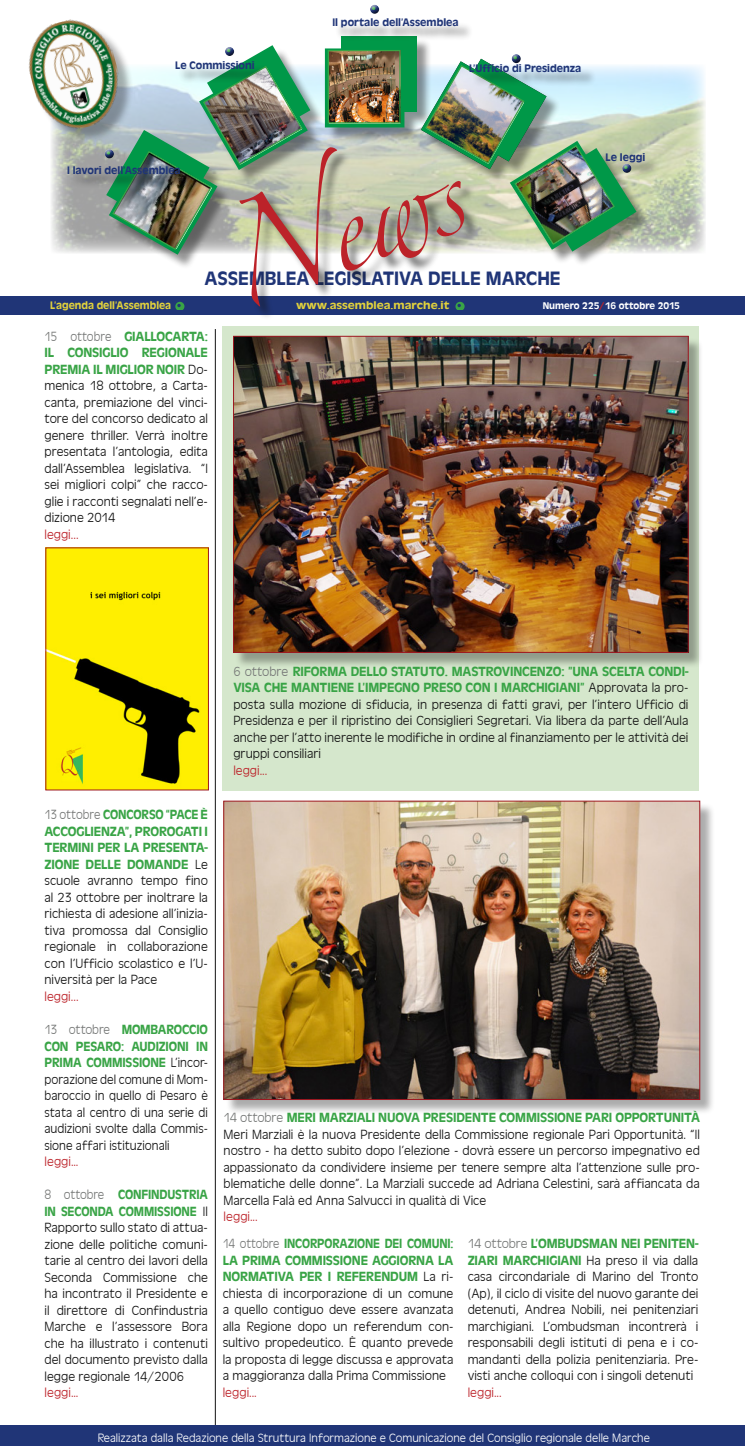
<style>
.page{position:relative;width:745px;height:1446px;background:#fff}
.page>*{position:absolute;margin:0;border:0;box-sizing:border-box;transform-origin:0 0}
.t1{font:86.25px "Zapfino";color:#bc2229;scale:.87 1}
.t2{font:500 20px "Antique Oli T";color:#203577}
.t3{font:13.75px/16.5px "Antique Oli T Ligh";color:#121212;text-align:justify}
.t4{font:500 13.75px/16.5px "Antique Oli T";letter-spacing:-.01em;color:#39a446;text-align:justify}
.t5{font:500 13.75px/16.5px "Antique Oli T";letter-spacing:-.01em;color:#39a446;text-align:justify;scale:.94 1}
.t6{font:13.75px/16.5px "Antique Oli T Ligh";color:#121212;text-align:justify;scale:.96 1}
.t7{font:500 13.75px/16.5px "Antique Oli T";letter-spacing:-.01em;color:#39a446;text-align:justify;scale:.92 1}
.t8{font:500 13.75px/16.5px "Antique Oli T";letter-spacing:-.01em;color:#39a446;text-align:justify;scale:.96 1}
.t9{font:13.75px "Antique Oli T Ligh";color:#bc2229}
.t10{font:12.5px "Antique Oli T Ligh";color:#fff}
.t11{font:500 11.25px "Antique Oli T";color:#203577}
.t12{font:500 11.25px "Antique Oli T";color:#e2d23c;scale:1.11 1}
.t13{font:500 11.25px "Antique Oli T";color:#e2d23c}
.t14{font:500 10px "Antique Oli T";color:#fff}
.s1{font-size:93.75px}
.s2{color:#bc2229}
.s3{font-family:"Antique Oli T Ligh";font-weight:400;color:#757776}
.s4{font-family:"Antique Oli T Ligh";font-weight:400;color:#121212}
.s5{font-family:"Antique Oli T";font-weight:500;color:#39a446}
</style>
<div class="page">
<hr style="left:215px;top:329px;width:1px;height:1107px;background:#121212">
<div style="left:0;top:1425px;width:744px;height:21px;background:#203577"></div>
<img style="left:51px;top:65px;width:654px;height:188px">
<div style="left:109px;top:38px;width:542px;height:231px;background:#121212;opacity:.45"></div>
<div style="left:341px;top:36px;width:75px;height:75px;background:#009848"></div>
<div style="left:325px;top:48px;width:79px;height:79px;border:4px solid #009848"></div>
<img style="left:329px;top:52px;width:69px;height:69px">
<div style="left:327px;top:50px;width:73px;height:73px;border:1px solid #39a446"></div>
<div style="left:0;top:296px;width:744px;height:18px;background:#203577"></div>
<div style="left:242px;top:149px;width:237px;height:172px;background:#121212;opacity:.55"></div>
<div style="left:70px;top:168px;width:125px;height:21px;background:#121212;opacity:.45"></div>
<div style="left:335px;top:21px;width:138px;height:22px;background:#121212;opacity:.45"></div>
<div style="left:607px;top:155px;width:53px;height:23px;background:#121212;opacity:.45"></div>
<div style="left:105px;top:149px;width:9px;height:10px;background:#121212;opacity:.75"></div>
<img style="left:106px;top:45px;width:204px;height:212px">
<div style="left:225px;top:47px;width:9px;height:9px;background:#121212;opacity:.75"></div>
<div style="left:370px;top:5px;width:9px;height:10px;background:#121212;opacity:.75"></div>
<div style="left:511px;top:54px;width:9px;height:10px;background:#121212;opacity:.75"></div>
<img style="left:418px;top:56px;width:218px;height:196px">
<div style="left:621px;top:163px;width:10px;height:8px;background:#c1c1a7"></div>
<div style="left:621px;top:164px;width:10px;height:10px;background:#121212;opacity:.75"></div>
<svg style="left:175px;top:302px;width:9px;height:8px"></svg>
<svg style="left:455px;top:302px;width:9px;height:8px"></svg>
<div style="left:32px;top:23px;width:101px;height:120px;background:#121212;opacity:.35"></div>
<img style="left:29px;top:19px;width:101px;height:119px">
<div style="left:225px;top:803px;width:490px;height:312px;background:#121212;opacity:.35"></div>
<img style="left:225px;top:803px;width:472px;height:294px">
<div style="left:223px;top:801px;width:476px;height:298px;border:1px solid #9e1922"></div>
<div style="left:222px;top:326px;width:476px;height:464px;background:#d5e7cc"></div>
<div style="left:235px;top:338px;width:468px;height:330px;background:#121212;opacity:.35"></div>
<img style="left:235px;top:338px;width:451px;height:312px">
<div style="left:233px;top:336px;width:455px;height:316px;border:1px solid #9e1922"></div>
<img style="left:48px;top:550px;width:158px;height:238px">
<p class="t11" style="left:175px;top:58px;width:81px">Le Commissioni</p>
<p class="t11" style="left:332px;top:16px;width:128px">Il portale dell’Assemblea</p>
<p class="t11" style="left:469px;top:62px;width:114px">L’Ufficio di Presidenza</p>
<h1 class="t1" style="left:213px;top:234px;width:284px;rotate:-20deg"><span class="s1">N</span>ews</h1>
<p class="t11" style="left:605px;top:150px;width:41px">Le leggi</p>
<p class="t11" style="left:67px;top:164px;width:115px">I lavori dell’Assemblea</p>
<h2 class="t2" style="left:204px;top:267px;width:357px">ASSEMBLEA LEGISLATIVA DELLE MARCHE</h2>
<p class="t13" style="left:50px;top:299px;width:123px">L’agenda dell’Assemblea</p>
<p class="t12" style="left:296px;top:299px;width:139px">www.assemblea.marche.it</p>
<p class="t14" style="left:542px;top:300px;width:139px">Numero 225<span class="s2">/</span>16 ottobre 2015</p>
<p class="t4" style="left:44px;top:328px;width:165px"><span class="s3">15 ottobre</span> GIALLOCARTA:<br>IL CONSIGLIO REGIONALE PREMIA IL MIGLIOR NOIR <span class="s4">Do-</span></p>
<p class="t3" style="left:44px;top:378px;width:165px">menica 18 ottobre, a Carta&shy;canta, premiazione del vinci&shy;tore del concorso dedicato al genere thriller. Verrà inoltre presentata l’antologia, edita dall’Assemblea legislativa. “I sei migliori colpi” che racco&shy;glie i racconti segnalati nell’e&shy;dizione 2014</p>
<p class="t9" style="left:44px;top:527px;width:36px">leggi...</p>
<p class="t4" style="left:233px;top:663px;width:456px"><span class="s3">6 ottobre</span> RIFORMA DELLO STATUTO. MASTROVINCENZO: ”UNA SCELTA CONDI-<br>VISA CHE MANTIENE L’IMPEGNO PRESO CON I MARCHIGIANI” <span class="s4">Approvata la pro-</span></p>
<p class="t3" style="left:233px;top:696px;width:456px">posta sulla mozione di sfiducia, in presenza di fatti gravi, per l’intero Ufficio di Presidenza e per il ripristino dei Consiglieri Segretari. Via libera da parte dell’Aula anche per l’atto inerente le modifiche in ordine al finanziamento per le attività dei gruppi consiliari</p>
<p class="t9" style="left:233px;top:763px;width:36px">leggi...</p>
<p class="t5" style="left:44px;top:807px;width:175px"><span class="s3">13 ottobre</span> CONCORSO “PACE È ACCOGLIENZA”, PROROGATI I TERMINI PER LA PRESENTA-ZIONE DELLE DOMANDE <span class="s4">Le</span></p>
<p class="t3" style="left:44px;top:873px;width:165px">scuole avranno tempo fino al 23 ottobre per inoltrare la richiesta di adesione all’inizia&shy;tiva promossa dal Consiglio regionale in collaborazione con l’Ufficio scolastico e l’U&shy;niversità per la Pace</p>
<p class="t9" style="left:44px;top:989px;width:36px">leggi...</p>
<p class="t8" style="left:44px;top:1021px;width:172px"><span class="s3">13 ottobre</span> MOMBAROCCIO CON PESARO: AUDIZIONI IN PRIMA COMMISSIONE <span class="s4">L’incor-</span></p>
<p class="t6" style="left:44px;top:1071px;width:172px">porazione del comune di Mom&shy;baroccio in quello di Pesaro è stata al centro di una serie di audizioni svolte dalla Commis&shy;sione affari istituzionali</p>
<p class="t9" style="left:44px;top:1154px;width:35px">leggi...</p>
<p class="t5" style="left:44px;top:1186px;width:175px"><span class="s3">8 ottobre</span> CONFINDUSTRIA<br>IN SECONDA COMMISSIONE <span class="s4">Il</span></p>
<p class="t3" style="left:44px;top:1219px;width:165px">Rapporto sullo stato di attua&shy;zione delle politiche comuni&shy;tarie al centro dei lavori della Seconda Commissione che ha incontrato il Presidente e il direttore di Confindustria Marche e l’assessore Bora che ha illustrato i contenuti del documento previsto dalla legge regionale 14/2006</p>
<p class="t9" style="left:44px;top:1385px;width:35px">leggi...</p>
<p class="t10" style="left:98px;top:1430px;width:553px">Realizzata dalla Redazione della Struttura Informazione e Comunicazione del Consiglio regionale delle Marche</p>
<p class="t4" style="left:223px;top:1109px;width:477px"><span class="s3">14 ottobre</span> MERI MARZIALI NUOVA PRESIDENTE COMMISSIONE PARI OPPORTUNITÀ</p>
<p class="t3" style="left:223px;top:1126px;width:477px">Meri Marziali è la nuova Presidente della Commissione regionale Pari Opportunità. “Il nostro - ha detto subito dopo l’elezione - dovrà essere un percorso impegnativo ed appassionato da condividere insieme per tenere sempre alta l’attenzione sulle pro&shy;blematiche delle donne”. La Marziali succede ad Adriana Celestini, sarà affiancata da Marcella Falà ed Anna Salvucci in qualità di Vice</p>
<p class="t9" style="left:223px;top:1209px;width:35px">leggi...</p>
<p class="t7" style="left:222px;top:1235px;width:252px"><span class="s3">14 ottobre</span> INCORPORAZIONE DEI COMUNI:<br>LA PRIMA COMMISSIONE AGGIORNA LA NORMATIVA PER I REFERENDUM <span class="s4">La ri-</span></p>
<p class="t3" style="left:222px;top:1285px;width:232px">chiesta di incorporazione di un comune a quello contiguo deve essere avanzata alla Regione dopo un referendum con&shy;sultivo propedeutico. È quanto prevede la proposta di legge discussa e approvata a maggioranza dalla Prima Commissione</p>
<p class="t9" style="left:222px;top:1385px;width:35px">leggi...</p>
<p class="t4" style="left:467px;top:1235px;width:232px"><span class="s3">14 ottobre</span> L’OMBUDSMAN NEI PENITEN-</p>
<p class="t3" style="left:467px;top:1252px;width:232px"><span class="s5">ZIARI MARCHIGIANi</span> Ha preso il via dalla casa circondariale di Marino del Tronto (Ap), il ciclo di visite del nuovo garante dei detenuti, Andrea Nobili, nei penitenziari marchigiani. L’ombudsman incontrerà i responsabili degli istituti di pena e i co&shy;mandanti della polizia penitenziaria. Pre&shy;visti anche colloqui con i singoli detenuti</p>
<p class="t9" style="left:467px;top:1385px;width:35px">leggi...</p>
</div>
